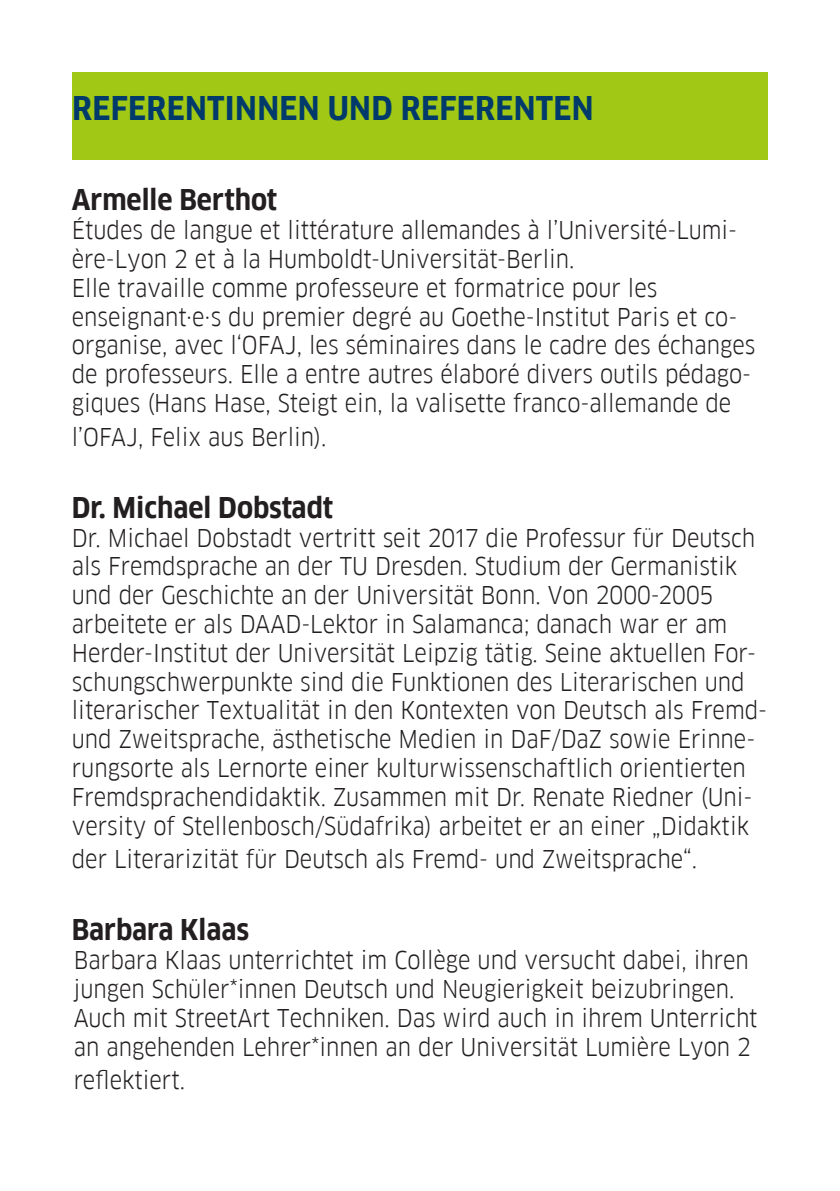
<style>
.page{position:relative;width:840px;height:1191px;background:#fff}
.page>*{position:absolute;margin:0;border:0;box-sizing:border-box;transform-origin:0 0}
.t1{font:700 32px "Goethe FF Clan";letter-spacing:.01em;color:#003a6b}
.t2{font:700 28px "Goethe FF Clan";color:#231f20}
.t3{font:24px/28.8px "Goethe FF Clan";color:#231f20}
</style>
<div class="page">
<div style="left:72px;top:72px;width:695px;height:87px;background:#a0c814"></div>
<p class="t1" style="left:72px;top:90px;width:522px">REFERENTINNEN UND REFERENTEN</p>
<p class="t2" style="left:72px;top:184px;width:207px">Armelle Berthot</p>
<p class="t3" style="left:72px;top:216px;width:666px">Études de langue et littérature allemandes à l’Université-Lumi&shy;ère-Lyon 2 et à la Humboldt-Universität-Berlin.</p>
<p class="t3" style="left:72px;top:274px;width:684px">Elle travaille comme professeure et formatrice pour les enseignant·e·s du premier degré au Goethe-Institut Paris et co&shy;organise, avec l‘OFAJ, les séminaires dans le cadre des échanges de professeurs. Elle a entre autres élaboré divers outils pédago&shy;giques (Hans Hase, Steigt ein, la valisette franco-allemande de</p>
<p class="t3" style="left:72px;top:422px;width:256px">l’OFAJ, Felix aus Berlin).</p>
<p class="t2" style="left:72px;top:491px;width:263px">Dr. Michael Dobstadt</p>
<p class="t3" style="left:72px;top:523px;width:696px">Dr. Michael Dobstadt vertritt seit 2017 die Professur für Deutsch als Fremdsprache an der TU Dresden. Studium der Germanistik und der Geschichte an der Universität Bonn. Von 2000-2005 arbeitete er als DAAD-Lektor in Salamanca; danach war er am Herder-Institut der Universität Leipzig tätig. Seine aktuellen For&shy;schungschwerpunkte sind die Funktionen des Literarischen und literarischer Textualität in den Kontexten von Deutsch als Fremd&shy;und Zweitsprache, ästhetische Medien in DaF/DaZ sowie Erinne&shy;rungsorte als Lernorte einer kulturwissenschaftlich orientierten Fremdsprachendidaktik. Zusammen mit Dr. Renate Riedner (Uni&shy;versity of Stellenbosch/Südafrika) arbeitet er an einer „Didaktik</p>
<p class="t3" style="left:72px;top:845px;width:626px">der Literarizität für Deutsch als Fremd- und Zweitsprache“.</p>
<p class="t2" style="left:72px;top:913px;width:179px">Barbara Klaas</p>
<p class="t3" style="left:74px;top:946px;width:685px">Barbara Klaas unterrichtet im Collège und versucht dabei, ihren jungen Schüler*innen Deutsch und Neugierigkeit beizubringen.<br>Auch mit StreetArt Techniken. Das wird auch in ihrem Unterricht an angehenden Lehrer*innen an der Universität Lumière Lyon 2</p>
<p class="t3" style="left:74px;top:1066px;width:113px">reflektiert.</p>
</div>
